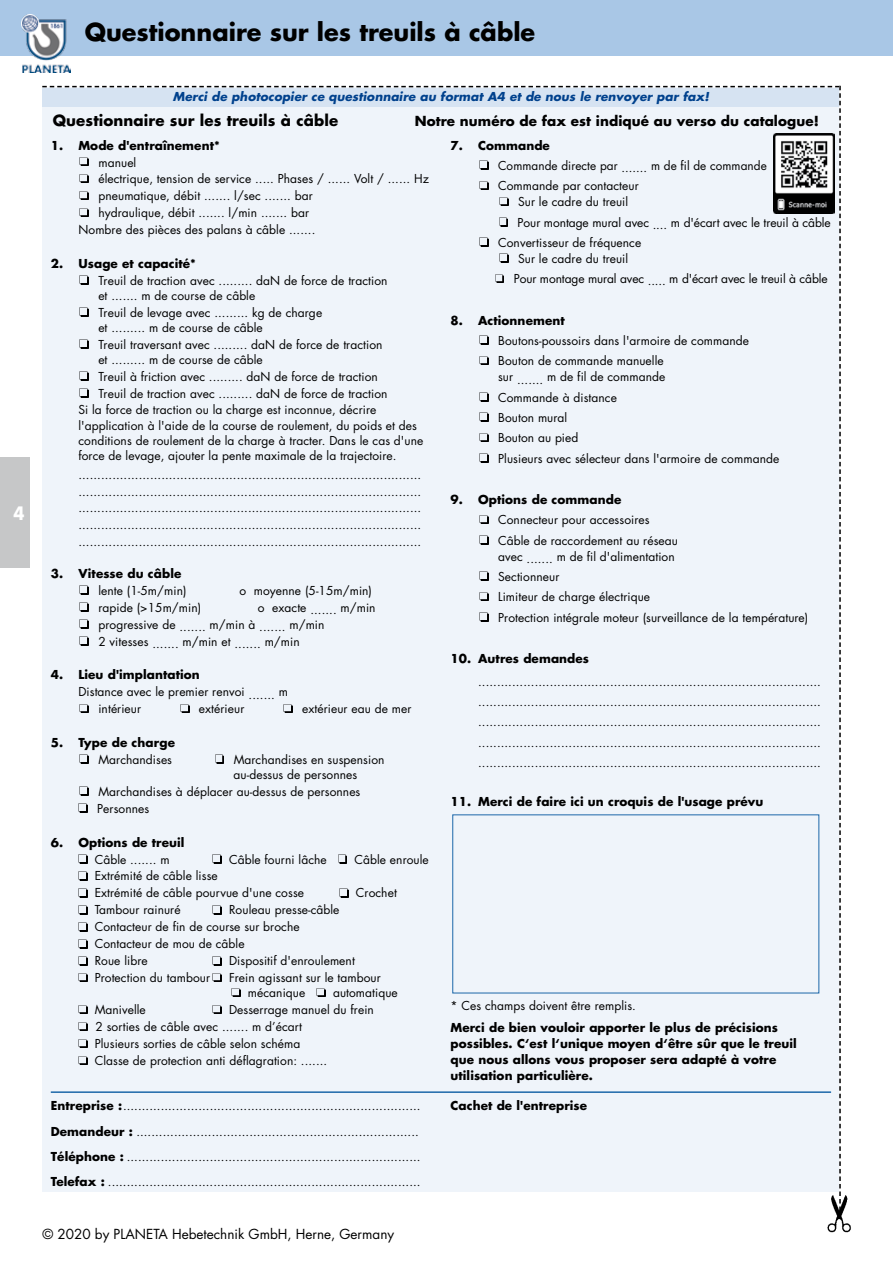
<style>
.page{position:relative;width:893px;height:1263px;background:#fff}
.page>*{position:absolute;margin:0;border:0;box-sizing:border-box;transform-origin:0 0}
.t1{font:700 24px "Futura";color:#000}
.t2{font:700 18px "Futura";color:#fff;scale:.9 1}
.t3{font:700 15px "Futura";letter-spacing:.005em;color:#000}
.t4{font:700 13.5px "Futura";letter-spacing:.005em;color:#000}
.t5{font:13.5px "Futura";color:#000}
.t6{font:12px/17px "Futura";letter-spacing:.005em;color:#000}
.t7{font:700 12px/16px "Futura";letter-spacing:.005em;color:#000}
.t8{font:italic 700 12px "Futura";letter-spacing:.005em;color:#00418d}
.s1{font-weight:700}
</style>
<div class="page">
<div style="left:0;top:0;width:893px;height:56px;background:#a9c7e6"></div>
<img style="left:21px;top:15px;width:50px;height:58px">
<div style="left:42px;top:86px;width:799px;height:1108px;background:#eff4fa"></div>
<img style="left:827px;top:1194px;width:24px;height:39px">
<div style="left:0;top:457px;width:30px;height:111px;background:#c6c7c8"></div>
<img style="left:774px;top:134px;width:61px;height:79px">
<h1 class="t1" style="left:85px;top:16px;width:452px">Questionnaire sur les treuils à câble</h1>
<h2 class="t2" style="left:14px;top:501px;width:14px">4</h2>
<p class="t8" style="left:173px;top:88px;width:538px">Merci de photocopier ce questionnaire au format A4 et de nous le renvoyer par fax!</p>
<p class="t3" style="left:53px;top:110px;width:287px">Questionnaire sur les treuils à câble</p>
<p class="t4" style="left:415px;top:112px;width:406px">Notre numéro de fax est indiqué au verso du catalogue!</p>
<p class="t7" style="left:51px;top:137px;width:171px">1. Mode d'entraînement*</p>
<p class="t6" style="left:98px;top:154px;width:39px">manuel</p>
<p class="t6" style="left:98px;top:171px;width:332px">électrique, tension de service ..... Phases / ...... Volt / ...... Hz</p>
<p class="t6" style="left:98px;top:188px;width:216px">pneumatique, débit ....... l/sec ....... bar</p>
<p class="t6" style="left:98px;top:204px;width:212px">hydraulique, débit ....... l/min ....... bar</p>
<p class="t6" style="left:78px;top:221px;width:238px">Nombre des pièces des palans à câble .......</p>
<p class="t7" style="left:51px;top:255px;width:147px">2. Usage et capacité*</p>
<p class="t6" style="left:98px;top:273px;width:291px;line-height:15px">Treuil de traction avec ......... daN de force de traction et ....... m de course de câble</p>
<p class="t6" style="left:98px;top:305px;width:225px;line-height:15px">Treuil de levage avec ......... kg de charge et ......... m de course de câble</p>
<p class="t6" style="left:98px;top:337px;width:286px;line-height:15px">Treuil traversant avec ......... daN de force de traction et ......... m de course de câble</p>
<p class="t6" style="left:98px;top:368px;width:281px">Treuil à friction avec ......... daN de force de traction</p>
<p class="t6" style="left:98px;top:385px;width:291px">Treuil de traction avec ......... daN de force de traction</p>
<p class="t6" style="left:78px;top:402px;width:299px">Si la force de traction ou la charge est inconnue, décrire</p>
<p class="t6" style="left:78px;top:418px;width:346px;line-height:15px">l'application à l'aide de la course de roulement, du poids et des conditions de roulement de la charge à tracter. Dans le cas d'une force de levage, ajouter la pente maximale de la trajectoire.</p>
<p class="t6" style="left:78px;top:466px;width:344px;text-align:justify">........................................................................................... ........................................................................................... ........................................................................................... ........................................................................................... ...........................................................................................</p>
<p class="t7" style="left:51px;top:565px;width:132px">3. Vitesse du câble</p>
<p class="t6" style="left:98px;top:582px;width:90px">lente (1-5m/min)</p>
<p class="t6" style="left:239px;top:582px;width:134px">o moyenne (5-15m/min)</p>
<p class="t6" style="left:98px;top:599px;width:104px">rapide (&gt;15m/min)</p>
<p class="t6" style="left:98px;top:599px;width:279px;text-indent:159px">o exacte ....... m/min progressive de ....... m/min à ....... m/min<br>2 vitesses ....... m/min et ....... m/min</p>
<p class="t7" style="left:51px;top:667px;width:150px">4. Lieu d'implantation</p>
<p class="t6" style="left:98px;top:683px;width:191px;text-indent:-20px">Distance avec le premier renvoi ....... m intérieur</p>
<p class="t6" style="left:199px;top:700px;width:47px">extérieur</p>
<p class="t6" style="left:302px;top:700px;width:111px">extérieur eau de mer</p>
<p class="t7" style="left:51px;top:734px;width:126px">5. Type de charge</p>
<p class="t6" style="left:98px;top:751px;width:75px">Marchandises</p>
<p class="t6" style="left:234px;top:752px;width:152px;line-height:15px">Marchandises en suspension au-dessus de personnes</p>
<p class="t6" style="left:97px;top:783px;width:265px">Marchandises à déplacer au-dessus de personnes<br>Personnes</p>
<p class="t7" style="left:51px;top:834px;width:135px">6. Options de treuil</p>
<p class="t6" style="left:95px;top:851px;width:76px">Câble ....... m</p>
<p class="t6" style="left:229px;top:851px;width:99px">Câble fourni lâche</p>
<p class="t6" style="left:354px;top:851px;width:76px">Câble enroule</p>
<p class="t6" style="left:95px;top:868px;width:211px">Extrémité de câble lisse<br>Extrémité de câble pourvue d'une cosse</p>
<p class="t6" style="left:356px;top:885px;width:42px">Crochet</p>
<p class="t6" style="left:95px;top:901px;width:87px">Tambour rainuré</p>
<p class="t6" style="left:95px;top:901px;width:246px;text-indent:134px">Rouleau presse-câble<br>Contacteur de fin de course sur broche<br>Contacteur de mou de câble<br>Roue libre</p>
<p class="t6" style="left:229px;top:952px;width:127px">Dispositif d'enroulement</p>
<p class="t6" style="left:95px;top:969px;width:117px">Protection du tambour</p>
<p class="t6" style="left:248px;top:970px;width:134px;line-height:15px;text-indent:-19px">Frein agissant sur le tambour mécanique</p>
<p class="t6" style="left:333px;top:984px;width:66px">automatique</p>
<p class="t6" style="left:95px;top:1001px;width:281px;text-indent:134px">Desserrage manuel du frein 2 sorties de câble avec ....... m d’écart<br>Plusieurs sorties de câble selon schéma<br>Classe de protection anti déflagration: .......</p>
<p class="t6" style="left:95px;top:1001px;width:53px">Manivelle</p>
<p class="t7" style="left:450px;top:137px;width:101px">7. Commande</p>
<p class="t6" style="left:498px;top:155px;width:270px;line-height:20.2px">Commande directe par ....... m de fil de commande<br>Commande par contacteur</p>
<p class="t6" style="left:518px;top:193px;width:112px">Sur le cadre du treuil</p>
<p class="t6" style="left:518px;top:214px;width:315px">Pour montage mural avec .... m d'écart avec le treuil à câble</p>
<p class="t6" style="left:498px;top:234px;width:145px">Convertisseur de fréquence</p>
<p class="t6" style="left:514px;top:248px;width:315px;line-height:20.2px;text-indent:4px">Sur le cadre du treuil<br>Pour montage mural avec ..... m d'écart avec le treuil à câble</p>
<p class="t7" style="left:450px;top:312px;width:116px">8. Actionnement</p>
<p class="t6" style="left:498px;top:331px;width:252px;line-height:20.2px">Boutons-poussoirs dans l'armoire de commande<br>Bouton de commande manuelle</p>
<p class="t6" style="left:498px;top:367px;width:283px;line-height:20.2px">sur ....... m de fil de commande<br>Commande à distance<br>Bouton mural<br>Bouton au pied<br>Plusieurs avec sélecteur dans l'armoire de commande</p>
<p class="t7" style="left:450px;top:491px;width:172px">9. Options de commande</p>
<p class="t6" style="left:498px;top:510px;width:181px;line-height:20.2px">Connecteur pour accessoires<br>Câble de raccordement au réseau</p>
<p class="t6" style="left:498px;top:546px;width:312px;line-height:20.2px">avec ....... m de fil d'alimentation<br>Sectionneur<br>Limiteur de charge électrique<br>Protection intégrale moteur (surveillance de la température)</p>
<p class="t7" style="left:450px;top:650px;width:140px">10. Autres demandes</p>
<p class="t6" style="left:478px;top:671px;width:344px;line-height:20.2px;text-align:justify">........................................................................................... ........................................................................................... ........................................................................................... ........................................................................................... ...........................................................................................</p>
<p class="t7" style="left:450px;top:794px;width:314px">11. Merci de faire ici un croquis de l'usage prévu</p>
<p class="t6" style="left:450px;top:997px;width:187px">* Ces champs doivent être remplis.</p>
<p class="t7" style="left:450px;top:1019px;width:348px">Merci de bien vouloir apporter le plus de précisions possibles. C‘est l‘unique moyen d‘être sûr que le treuil que nous allons vous proposer sera adapté à votre utilisation particulière.</p>
<p class="t6" style="left:51px;top:1093px;width:371px;line-height:25.2px"><span class="s1">Entreprise :</span>...............................................................................<br><span class="s1">Demandeur :</span> ...........................................................................<br><span class="s1">Téléphone :</span> ..............................................................................<br><span class="s1">Telefax :</span> ...................................................................................</p>
<p class="t7" style="left:450px;top:1098px;width:138px">Cachet de l'entreprise</p>
<p class="t5" style="left:43px;top:1226px;width:353px">© 2020 by PLANETA Hebetechnik GmbH, Herne, Germany</p>
</div>
